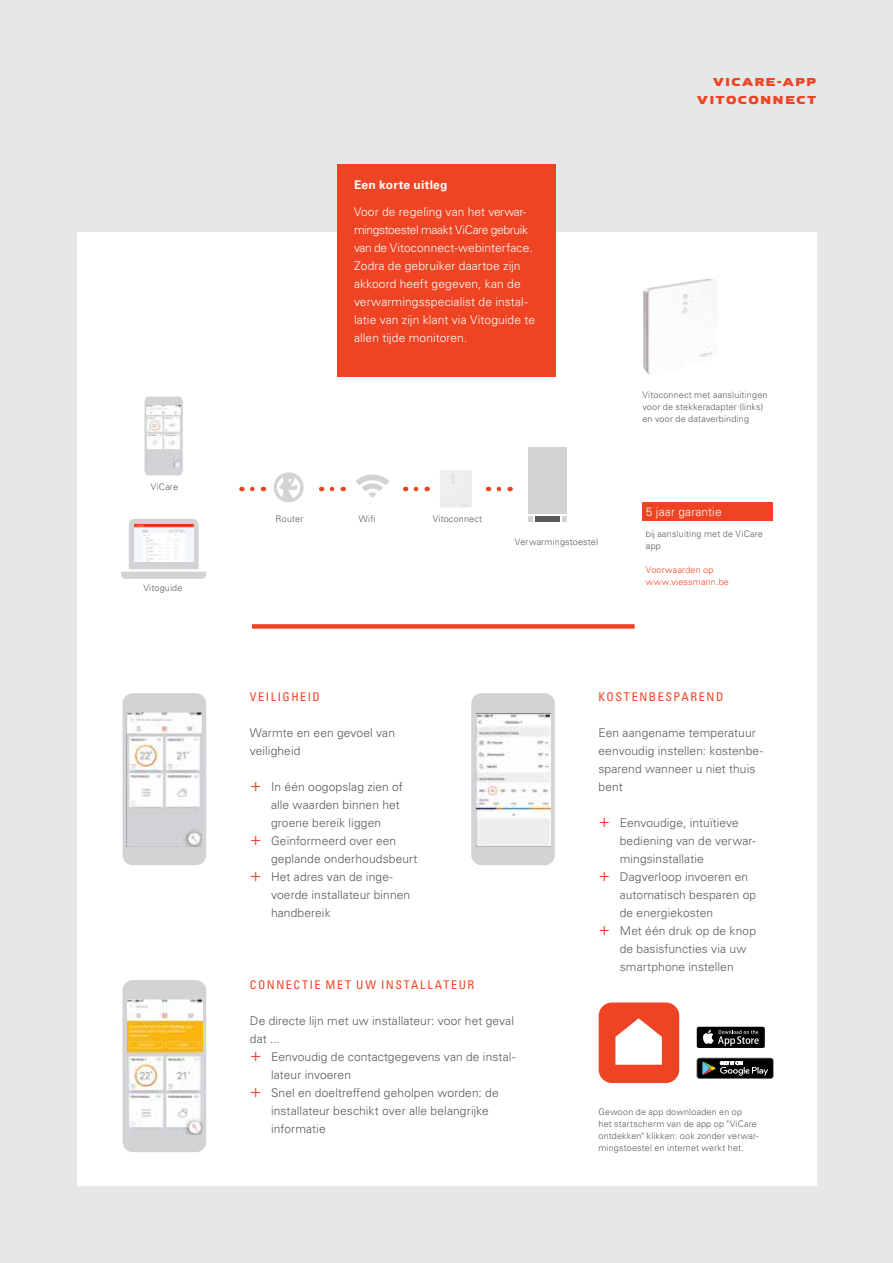
<style>
.page{position:relative;width:893px;height:1263px;background:#e6e7e8}
.page>*{position:absolute;margin:0;border:0;box-sizing:border-box;transform-origin:0 0}
.t1{font:300 12px/18px "Univers LTCYR 45";letter-spacing:.01em;color:#58595b}
.t2{font:300 12px/18px "Univers LTCYR 45";letter-spacing:.005em;color:#fff}
.t3{font:condensed 12px "Univers LTCYR 57";letter-spacing:.13em;color:#ef4423}
.t4{font:700 12px/18px "Viessmann";letter-spacing:.1em;color:#ef4423;text-align:right}
.t5{font:700 12px "Univers LTCYR 65";letter-spacing:.02em;color:#fff}
.t6{font:300 9px/12px "Univers LTCYR 45";letter-spacing:.02em;color:#58595b}
.t7{font:300 9px/12px "Univers LTCYR 45";letter-spacing:.02em;color:#ef4423}
.s1{font-size:18px;color:#ef4423}
</style>
<div class="page">
<div style="left:77px;top:232px;width:740px;height:954px;background:#fff"></div>
<img style="left:643px;top:279px;width:63px;height:32px">
<div style="left:274px;top:472px;width:30px;height:30px;background:#d1d3d4;border-radius:50%"></div>
<svg style="left:277px;top:477px;width:23px;height:21px"></svg>
<div style="left:528px;top:448px;width:39px;height:74px;background:#d1d3d4"></div>
<svg style="left:535px;top:515px;width:25px;height:7px"></svg>
<hr style="left:527px;top:514px;width:41px;height:1px;background:#fff">
<svg style="left:533px;top:515px;width:2px;height:7px"></svg>
<svg style="left:355px;top:474px;width:35px;height:24px"></svg>
<div style="left:337px;top:164px;width:218px;height:213px;background:#ef4423"></div>
<div style="left:697px;top:1027px;width:68px;height:21px;background:#000;border-radius:2px"></div>
<svg style="left:703px;top:1030px;width:56px;height:16px"></svg>
<svg style="left:697px;top:1058px;width:76px;height:21px;background:#313332"></svg>
<div style="left:599px;top:1002px;width:80px;height:81px;background:#ef4423;border-radius:13px"></div>
<svg style="left:615px;top:1018px;width:47px;height:47px"></svg>
<svg style="left:252px;top:487px;width:12px;height:4px"></svg>
<div style="left:252px;top:624px;width:383px;height:5px;background:#ef4423"></div>
<div style="left:123px;top:980px;width:83px;height:172px;background:#d1d3d4;border-radius:10px"></div>
<img style="left:127px;top:999px;width:75px;height:135px">
<div style="left:144px;top:396px;width:39px;height:79px;background:#d1d3d4;border-radius:5px"></div>
<img style="left:147px;top:405px;width:34px;height:62px">
<div style="left:123px;top:693px;width:83px;height:172px;background:#d1d3d4;border-radius:10px"></div>
<img style="left:127px;top:712px;width:75px;height:134px">
<svg style="left:121px;top:519px;width:85px;height:60px"></svg>
<img style="left:134px;top:524px;width:59px;height:37px">
<div style="left:471px;top:693px;width:84px;height:172px;background:#d1d3d4;border-radius:10px"></div>
<img style="left:476px;top:714px;width:74px;height:132px">
<div style="left:642px;top:503px;width:131px;height:18px;background:#ef4423"></div>
<img style="left:440px;top:470px;width:32px;height:38px">
<p class="t6" style="left:151px;top:480px;width:29px">ViCare</p>
<p class="t6" style="left:143px;top:582px;width:41px">Vitoguide</p>
<p class="t5" style="left:354px;top:177px;width:95px">Een korte uitleg</p>
<p class="t2" style="left:354px;top:203px;width:183px">Voor de regeling van het verwar&shy;mingstoestel maakt ViCare gebruik van de Vitoconnect-webinterface.<br>Zodra de gebruiker daartoe zijn akkoord heeft gegeven, kan de verwarmingsspecialist de instal&shy;latie van zijn klant via Vitoguide te allen tijde monitoren.</p>
<p class="t6" style="left:276px;top:513px;width:29px">Router</p>
<p class="t6" style="left:359px;top:513px;width:18px">Wifi</p>
<p class="t6" style="left:433px;top:512px;width:51px">Vitoconnect</p>
<p class="t6" style="left:515px;top:536px;width:85px">Verwarmingstoestel</p>
<p class="t4" style="left:697px;top:73px;width:121px">VICARE-APP<br>VITOCONNECT</p>
<p class="t6" style="left:642px;top:389px;width:127px">Vitoconnect met aansluitingen voor de stekkeradapter (links) en voor de dataverbinding</p>
<p class="t2" style="left:646px;top:502px;width:77px">5 jaar garantie</p>
<p class="t6" style="left:646px;top:528px;width:118px">bij aansluiting met de ViCare app</p>
<p class="t7" style="left:646px;top:564px;width:85px">Voorwaarden op www.viessmann.be</p>
<p class="t3" style="left:250px;top:689px;width:72px">VEILIGHEID</p>
<p class="t1" style="left:250px;top:723px;width:147px">Warmte en een gevoel van veiligheid</p>
<p class="t1" style="left:250px;top:777px;width:155px"><span class="s1">+</span> In één oogopslag zien of</p>
<p class="t1" style="left:271px;top:795px;width:130px">alle waarden binnen het</p>
<p class="t1" style="left:271px;top:813px;width:112px">groene bereik liggen</p>
<p class="t1" style="left:250px;top:831px;width:148px"><span class="s1">+</span> Geïnformeerd over een</p>
<p class="t1" style="left:271px;top:849px;width:148px">geplande onderhoudsbeurt</p>
<p class="t1" style="left:250px;top:867px;width:145px"><span class="s1">+</span> Het adres van de inge-</p>
<p class="t1" style="left:271px;top:885px;width:141px">voerde installateur binnen</p>
<p class="t1" style="left:271px;top:903px;width:61px">handbereik</p>
<p class="t3" style="left:250px;top:977px;width:226px">CONNECTIE MET UW INSTALLATEUR</p>
<p class="t1" style="left:250px;top:1011px;width:266px">De directe lijn met uw installateur: voor het geval</p>
<p class="t1" style="left:250px;top:1029px;width:32px">dat ...</p>
<p class="t1" style="left:250px;top:1047px;width:267px"><span class="s1">+</span> Eenvoudig de contactgegevens van de instal-</p>
<p class="t1" style="left:271px;top:1065px;width:81px">lateur invoeren</p>
<p class="t1" style="left:250px;top:1083px;width:250px"><span class="s1">+</span> Snel en doeltreffend geholpen worden: de</p>
<p class="t1" style="left:271px;top:1101px;width:219px">installateur beschikt over alle belangrijke</p>
<p class="t1" style="left:271px;top:1119px;width:56px">informatie</p>
<p class="t3" style="left:598px;top:689px;width:126px">KOSTENBESPAREND</p>
<p class="t1" style="left:598px;top:723px;width:166px">Een aangename temperatuur eenvoudig instellen: kostenbe&shy;sparend wanneer u niet thuis bent</p>
<p class="t1" style="left:598px;top:813px;width:142px"><span class="s1">+</span> Eenvoudige, intuïtieve</p>
<p class="t1" style="left:620px;top:831px;width:137px">bediening van de verwar-</p>
<p class="t1" style="left:620px;top:849px;width:86px">mingsinstallatie</p>
<p class="t1" style="left:598px;top:867px;width:151px"><span class="s1">+</span> Dagverloop invoeren en</p>
<p class="t1" style="left:620px;top:885px;width:138px">automatisch besparen op</p>
<p class="t1" style="left:620px;top:903px;width:95px">de energiekosten</p>
<p class="t1" style="left:598px;top:921px;width:159px"><span class="s1">+</span> Met één druk op de knop</p>
<p class="t1" style="left:620px;top:939px;width:128px">de basisfuncties via uw</p>
<p class="t1" style="left:620px;top:957px;width:115px">smartphone instellen</p>
<p class="t6" style="left:598px;top:1105px;width:162px">Gewoon de app downloaden en op<br>het startscherm van de app op "ViCare ontdekken" klikken: ook zonder verwar&shy;mingstoestel en internet werkt het.</p>
</div>
